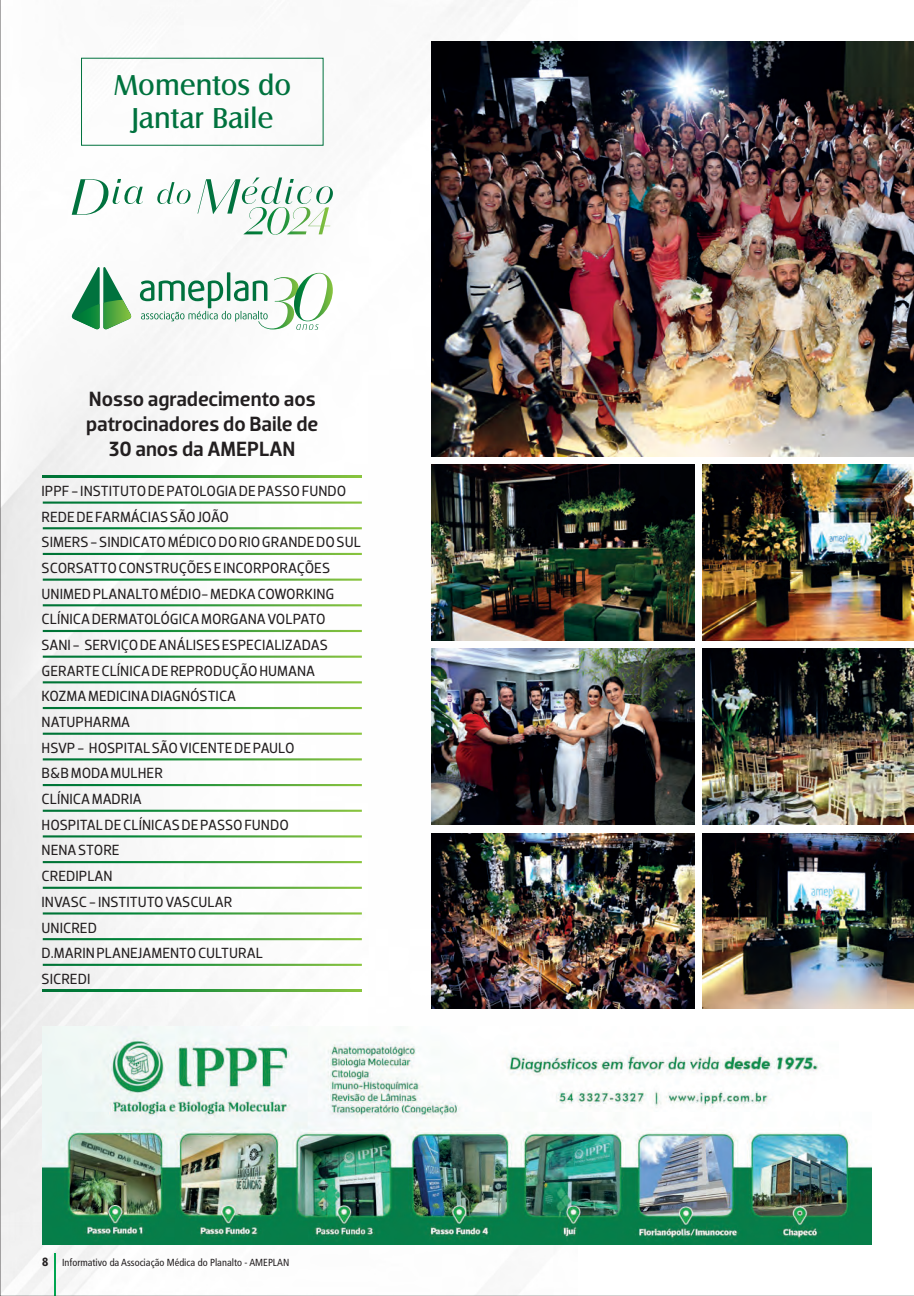
<style>
.page{position:relative;width:914px;height:1296px;background:#fff}
.page>*{position:absolute;margin:0;border:0;box-sizing:border-box;transform-origin:0 0}
.t1{font:29.85px/32.4px "Castle T";color:#00723e;text-align:center}
.t2{font:500 21px/24.9px "Dobra";color:#231f20;text-align:center}
.t3{font:15px/25.7px "Dobra";color:#231f20}
.t4{font:condensed 10.2px "Frutiger";color:#231f20}
.s1{font-weight:900;font-size:11.85px}
</style>
<div class="page">
<img style="left:0;top:0;width:914px;height:1296px">
<h1 class="t1" style="left:114px;top:69px;width:179px">Momentos do<br>Jantar Baile</h1>
<h2 class="t2" style="left:86px;top:388px;width:234px">Nosso agradecimento aos patrocinadores do Baile de<br>30 anos da AMEPLAN</h2>
<p class="t3" style="left:42px;top:479px;width:321px">IPPF-INSTITUTODEPATOLOGIADEPASSOFUNDO<br>REDE DEFARMÁCIASSÃOJOÃO<br>SIMERS-SINDICATOMÉDICODORIOGRANDEDOSUL<br>SCORSATTOCONSTRUÇÕESEINCORPORAÇÕES<br>UNIMEDPLANALTOMÉDIO-MEDKACOWORKING<br>CLÍNICADERMATOLÓGICAMORGANAVOLPATO<br>SANI- SERVIÇODEANÁLISESESPECIALIZADAS<br>GERARTECLÍNICADEREPRODUÇÃOHUMANA<br>KOZMAMEDICINADIAGNÓSTICA<br>NATUPHARMA<br>HSVP- HOSPITALSÃOVICENTEDEPAULO<br>B&amp;BMODAMULHER<br>CLÍNICAMADRIA<br>HOSPITALDECLÍNICASDEPASSOFUNDO<br>NENASTORE<br>CREDIPLAN<br>INVASC-INSTITUTOVASCULAR<br>UNICRED<br>D.MARINPLANEJAMENTOCULTURAL<br>SICREDI</p>
<p class="t4" style="left:42px;top:1259px;width:248px"><span class="s1">8</span> Informativo da Associação Médica do Planalto - AMEPLAN</p>
</div>
